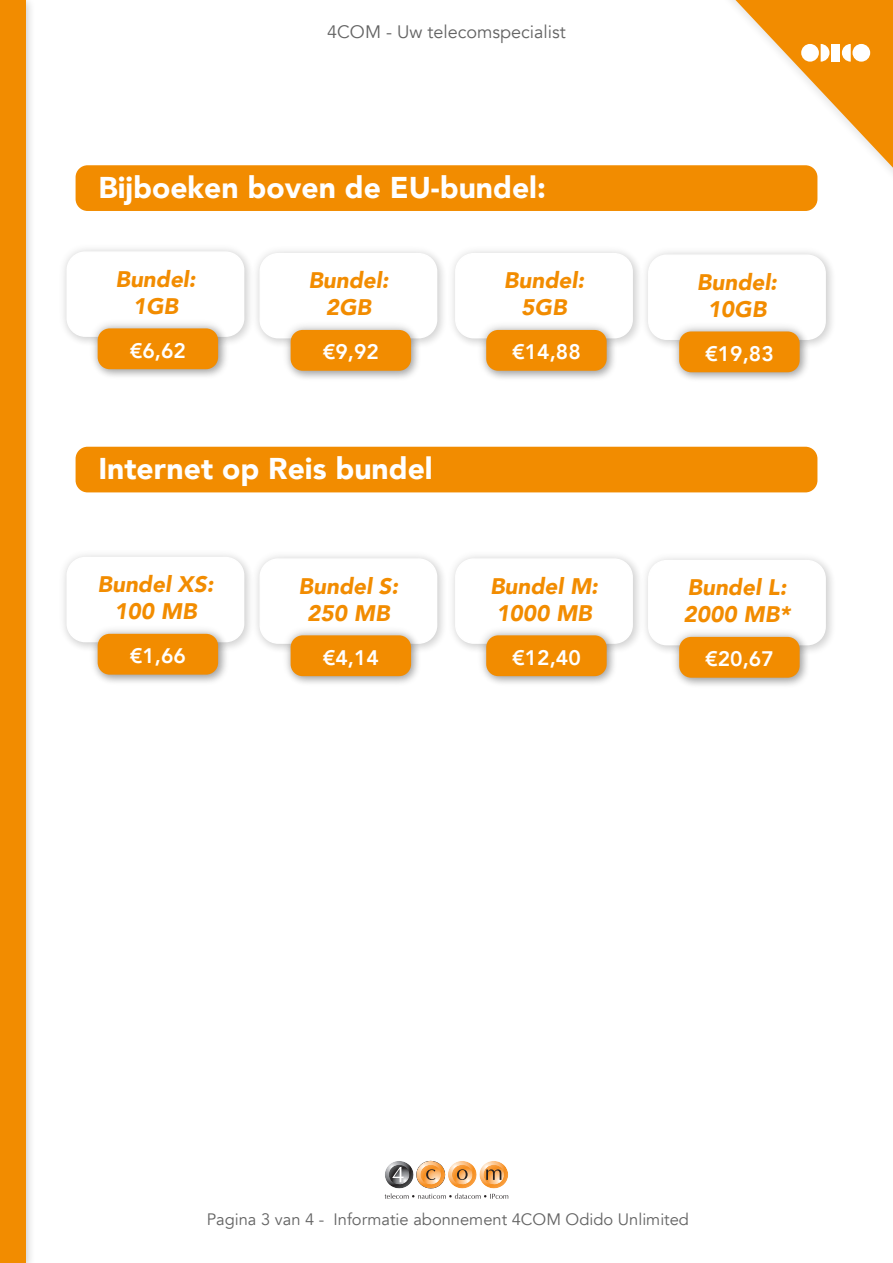
<style>
.page{position:relative;width:893px;height:1263px;background:#fff}
.page>*{position:absolute;margin:0;border:0;box-sizing:border-box;transform-origin:0 0}
.t1{font:900 30px "Avenir";color:#fff}
.t2{font:italic 900 22.5px/27px "Avenir";color:#f28c00;text-align:center}
.t3{font:800 21px "Avenir";color:#fff}
.t4{font:18px "Avenir";color:#636363}
.t5{font:16.5px "Avenir";color:#636363}
</style>
<div class="page">
<div style="left:76px;top:165px;width:741px;height:46px;background:#f28c00;border-radius:12px"></div>
<div style="left:675px;top:0;width:218px;height:239px;background:#000;opacity:.1"></div>
<div style="left:0;top:0;width:36px;height:1263px;background:#000;opacity:.2"></div>
<div style="left:0;top:0;width:25px;height:1263px;background:#f28c00"></div>
<div style="left:57px;top:242px;width:197px;height:104px;background:#000;opacity:.25"></div>
<div style="left:67px;top:252px;width:177px;height:84px;background:#fff;border-radius:18px"></div>
<div style="left:66px;top:251px;width:178px;height:86px;border:2px solid #fff;border-radius:18px"></div>
<div style="left:93px;top:323px;width:137px;height:58px;background:#fefefe"></div>
<div style="left:88px;top:319px;width:140px;height:60px;background:#000;opacity:.25"></div>
<div style="left:98px;top:328px;width:120px;height:41px;background:#f28c00;border-radius:12px"></div>
<svg style="left:384px;top:1161px;width:125px;height:38px"></svg>
<div style="left:250px;top:243px;width:197px;height:105px;background:#000;opacity:.25"></div>
<div style="left:260px;top:254px;width:177px;height:84px;background:#fff;border-radius:18px"></div>
<div style="left:259px;top:253px;width:178px;height:85px;border:2px solid #fff;border-radius:18px"></div>
<div style="left:286px;top:325px;width:137px;height:57px;background:#000;opacity:.25"></div>
<div style="left:281px;top:320px;width:140px;height:61px;background:#000;opacity:.25"></div>
<div style="left:291px;top:330px;width:120px;height:41px;background:#f28c00;border-radius:12px"></div>
<div style="left:445px;top:243px;width:197px;height:105px;background:#000;opacity:.25"></div>
<div style="left:456px;top:254px;width:176px;height:84px;background:#fff;border-radius:18px"></div>
<div style="left:455px;top:253px;width:178px;height:85px;border:2px solid #fff;border-radius:18px"></div>
<div style="left:481px;top:325px;width:137px;height:57px;background:#000;opacity:.25"></div>
<div style="left:476px;top:320px;width:140px;height:61px;background:#000;opacity:.25"></div>
<div style="left:486px;top:330px;width:121px;height:41px;background:#f28c00;border-radius:12px"></div>
<div style="left:638px;top:245px;width:197px;height:104px;background:#000;opacity:.25"></div>
<div style="left:649px;top:255px;width:176px;height:84px;background:#fff;border-radius:18px"></div>
<div style="left:648px;top:254px;width:178px;height:86px;border:2px solid #fff;border-radius:18px"></div>
<div style="left:674px;top:326px;width:137px;height:58px;background:#fefefe"></div>
<div style="left:669px;top:322px;width:140px;height:60px;background:#000;opacity:.25"></div>
<div style="left:679px;top:331px;width:121px;height:41px;background:#f28c00;border-radius:12px"></div>
<div style="left:76px;top:447px;width:741px;height:45px;background:#f28c00;border-radius:12px"></div>
<div style="left:57px;top:547px;width:197px;height:105px;background:#000;opacity:.25"></div>
<div style="left:67px;top:557px;width:177px;height:84px;background:#fff;border-radius:18px"></div>
<div style="left:66px;top:557px;width:178px;height:85px;border:2px solid #fff;border-radius:18px"></div>
<div style="left:93px;top:629px;width:137px;height:57px;background:#fdfdfd"></div>
<div style="left:88px;top:624px;width:140px;height:60px;background:#000;opacity:.25"></div>
<div style="left:98px;top:634px;width:120px;height:41px;background:#f28c00;border-radius:12px"></div>
<div style="left:250px;top:548px;width:197px;height:105px;background:#000;opacity:.25"></div>
<div style="left:260px;top:559px;width:177px;height:84px;background:#fff;border-radius:18px"></div>
<div style="left:259px;top:558px;width:178px;height:86px;border:2px solid #fff;border-radius:18px"></div>
<div style="left:286px;top:630px;width:137px;height:57px;background:#000;opacity:.25"></div>
<div style="left:281px;top:625px;width:140px;height:61px;background:#000;opacity:.25"></div>
<div style="left:291px;top:635px;width:120px;height:41px;background:#f28c00;border-radius:12px"></div>
<div style="left:445px;top:548px;width:197px;height:105px;background:#000;opacity:.25"></div>
<div style="left:456px;top:559px;width:176px;height:84px;background:#fff;border-radius:18px"></div>
<div style="left:455px;top:558px;width:178px;height:86px;border:2px solid #fff;border-radius:18px"></div>
<div style="left:481px;top:630px;width:137px;height:57px;background:#000;opacity:.25"></div>
<div style="left:476px;top:625px;width:140px;height:61px;background:#000;opacity:.25"></div>
<div style="left:486px;top:635px;width:121px;height:41px;background:#f28c00;border-radius:12px"></div>
<div style="left:638px;top:550px;width:197px;height:105px;background:#000;opacity:.25"></div>
<div style="left:649px;top:561px;width:176px;height:84px;background:#fff;border-radius:18px"></div>
<div style="left:648px;top:560px;width:178px;height:85px;border:2px solid #fff;border-radius:18px"></div>
<div style="left:674px;top:632px;width:137px;height:57px;background:#fdfdfd"></div>
<div style="left:669px;top:627px;width:140px;height:60px;background:#000;opacity:.25"></div>
<div style="left:679px;top:637px;width:121px;height:41px;background:#f28c00;border-radius:12px"></div>
<svg style="left:735px;top:0;width:158px;height:168px"></svg>
<div style="left:831px;top:44px;width:9px;height:18px;background:#fff"></div>
<p class="t4" style="left:327px;top:24px;width:240px">4COM - Uw telecomspecialist</p>
<h1 class="t1" style="left:98px;top:161px;width:449px">Bijboeken boven de EU-bundel:</h1>
<p class="t2" style="left:115px;top:265px;width:82px">Bundel:<br>1GB</p>
<p class="t3" style="left:130px;top:343px;width:58px">€6,62</p>
<p class="t2" style="left:308px;top:267px;width:82px">Bundel:<br>2GB</p>
<p class="t3" style="left:323px;top:344px;width:58px">€9,92</p>
<h1 class="t1" style="left:98px;top:456px;width:336px">Internet op Reis bundel</h1>
<p class="t2" style="left:98px;top:571px;width:117px">Bundel XS:<br>100 MB</p>
<p class="t3" style="left:130px;top:648px;width:58px">€1,66</p>
<p class="t2" style="left:299px;top:572px;width:101px">Bundel S:<br>250 MB</p>
<p class="t3" style="left:323px;top:650px;width:58px">€4,14</p>
<p class="t2" style="left:504px;top:267px;width:82px">Bundel:<br>5GB</p>
<p class="t3" style="left:512px;top:344px;width:70px">€14,88</p>
<p class="t2" style="left:490px;top:572px;width:109px;text-align:left">Bundel M:<br>1000 MB</p>
<p class="t3" style="left:512px;top:650px;width:70px">€12,40</p>
<p class="t2" style="left:697px;top:268px;width:82px">Bundel:<br>10GB</p>
<p class="t3" style="left:705px;top:346px;width:70px">€19,83</p>
<p class="t2" style="left:684px;top:574px;width:108px;text-align:left">Bundel L:<br>2000 MB*</p>
<p class="t3" style="left:705px;top:651px;width:70px">€20,67</p>
<p class="t5" style="left:207px;top:1213px;width:484px">Pagina 3 van 4 - Informatie abonnement 4COM Odido Unlimited</p>
</div>
